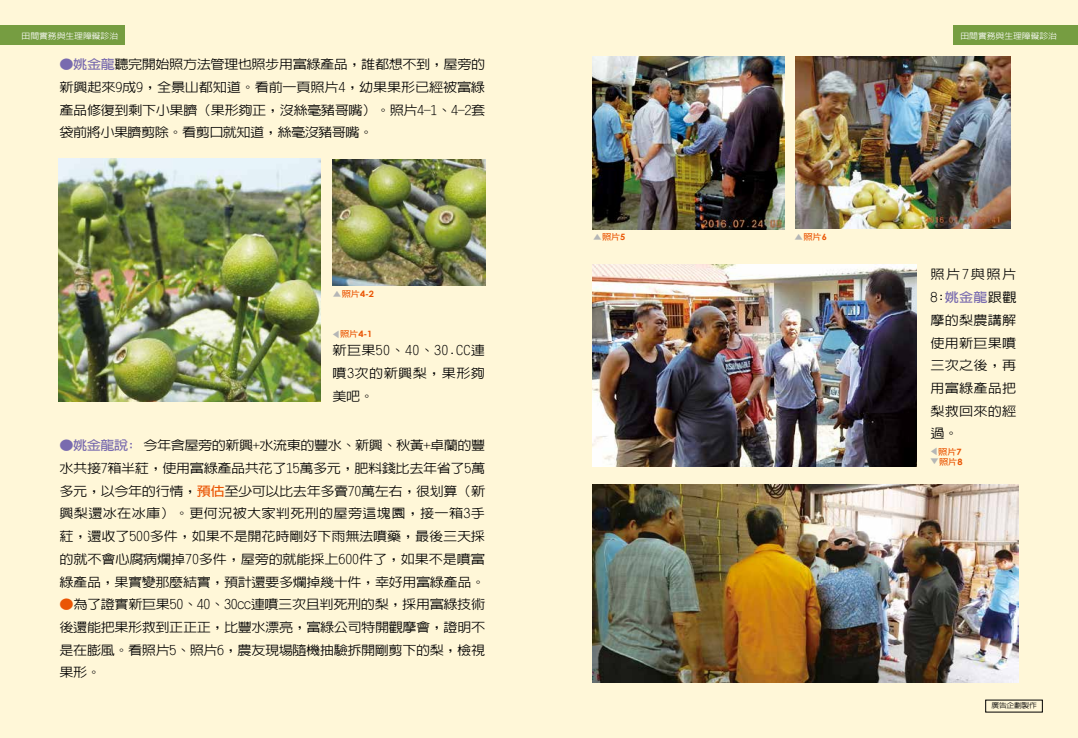
<style>
.page{position:relative;width:1078px;height:738px;background:#fff}
.page>*{position:absolute;margin:0;border:0;box-sizing:border-box;transform-origin:0 0}
.t1{font:500 12.8px/22.7px "AR Hei B5 HK";letter-spacing:-.03em;color:#000;text-align:justify;scale:1.11 1}
.t2{font:700 8.3px "AR Hei B5";letter-spacing:-.01em;color:#ea5504;scale:1.11 1}
.t3{font:700 8.3px "AR Hei B5";color:#b5b6b6;scale:1.11 1}
.t4{font:500 8px "AR Hei B5";letter-spacing:-.01em;color:#fff;scale:1.11 1}
.t5{font:500 7px "AR Hei B5";letter-spacing:-.04em;color:#000;scale:1.11 1}
.s1{font-family:"AR Hei B5";font-weight:700;color:#796baf}
.s2{color:#b5b6b6}
.s3{font-family:"Century Gothic";font-size:8.7px}
.s4{font-family:"Century Gothic";font-size:8.6px}
.s5{font-weight:700;color:#ea5504}
</style>
<div class="page">
<div style="left:0;top:0;width:1077px;height:737px;background:#fff7d8"></div>
<div style="left:0;top:26px;width:124px;height:19px;background:#769d41"></div>
<div style="left:953px;top:26px;width:124px;height:19px;background:#769d41"></div>
<img style="left:58px;top:159px;width:262px;height:242px">
<img style="left:332px;top:159px;width:153px;height:127px">
<img style="left:592px;top:57px;width:192px;height:172px">
<img style="left:795px;top:57px;width:215px;height:171px">
<img style="left:592px;top:264px;width:324px;height:202px">
<img style="left:592px;top:484px;width:426px;height:198px">
<p class="t4" style="left:22px;top:32px;width:88px">田間實務與生理障礙診治</p>
<p class="t4" style="left:960px;top:32px;width:88px">田間實務與生理障礙診治</p>
<p class="t1" style="left:60px;top:53px;width:385px"><span class="s1">●姚金龍</span>聽完開始照方法管理也照步用富綠產品，誰都想不到，屋旁的新興起來9成9，全景山都知道。看前一頁照片4，幼果果形已經被富綠產品修復到剩下小果臍（果形夠正，沒絲毫豬哥嘴）。照片4-1、4-2套袋前將小果臍剪除。看剪口就知道，絲毫沒豬哥嘴。</p>
<p class="t2" style="left:332px;top:289px;width:39px"><span class="s2">▲</span>照片<span class="s3">4</span><span class="s4">-</span><span class="s3">2</span></p>
<p class="t3" style="left:332px;top:338px;width:10px;rotate:-90deg">▲</p>
<p class="t2" style="left:340px;top:330px;width:31px">照片<span class="s3">4</span><span class="s4">-</span><span class="s3">1</span></p>
<p class="t1" style="left:332px;top:339px;width:139px">新巨果50、40、30.CC連噴3次的新興梨，果形夠美吧。</p>
<p class="t1" style="left:60px;top:433px;width:385px"><span class="s1">●姚金龍說:</span> 今年含屋旁的新興+水流東的豐水、新興、秋黃+卓蘭的豐水共接7箱半葒，使用富綠產品共花了15萬多元，肥料錢比去年省了5萬多元，以今年的行情，<span class="s5">預估</span>至少可以比去年多賣70萬左右，很划算（新興梨還冰在冰庫）。更何況被大家判死刑的屋旁這塊園，接一箱3手葒，還收了500多件，如果不是開花時剛好下雨無法噴藥，最後三天採的就不會心腐病爛掉70多件，屋旁的就能採上600件了，如果不是噴富綠產品，果實變那麼結實，預計還要多爛掉幾十件，幸好用富綠產品。</p>
<p class="t1" style="left:60px;top:592px;width:385px"><span class="s5">●</span>為了證實新巨果50、40、30cc連噴三次且判死刑的梨，採用富綠技術後還能把果形救到正正正，比豐水漂亮，富綠公司特開觀摩會，證明不是在膨風。看照片5、照片6，農友現場隨機抽驗拆開剛剪下的梨，檢視果形。</p>
<p class="t2" style="left:592px;top:233px;width:31px"><span class="s2">▲</span>照片<span class="s3">5</span></p>
<p class="t2" style="left:794px;top:233px;width:31px"><span class="s2">▲</span>照片<span class="s3">6</span></p>
<p class="t1" style="left:930px;top:263px;width:79px">照片7與照片8:<span class="s1">姚金龍</span>跟觀摩的梨農講解使用新巨果噴三次之後，再用富綠產品把梨救回來的經過。</p>
<p class="t3" style="left:929px;top:455px;width:10px;rotate:-90deg">▲</p>
<p class="t2" style="left:937px;top:447px;width:23px">照片<span class="s3">7</span></p>
<p class="t3" style="left:939px;top:465px;width:10px;rotate:-180deg">▲</p>
<p class="t2" style="left:938px;top:457px;width:23px">照片<span class="s3">8</span></p>
<p class="t5" style="left:991px;top:701px;width:42px">廣告企劃製作</p>
</div>
